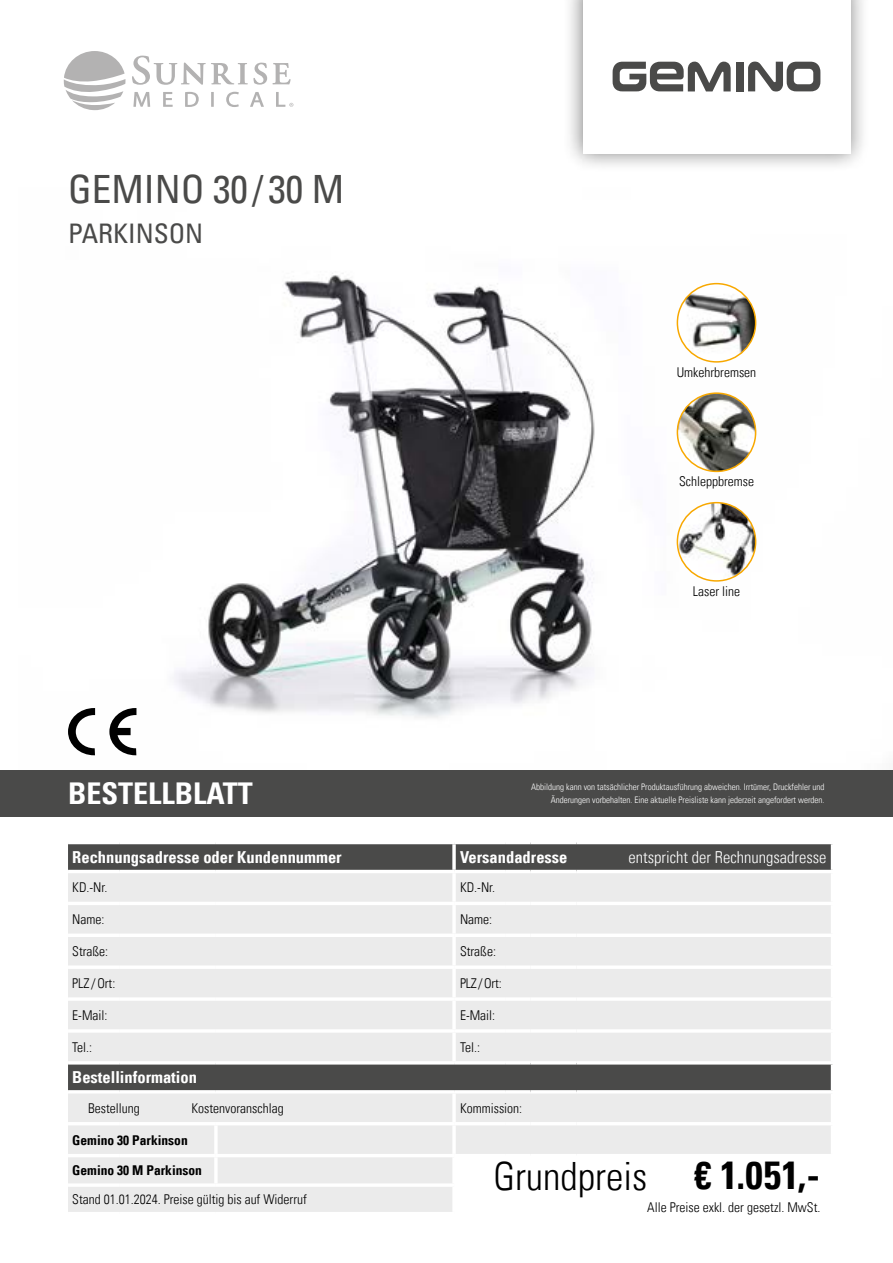
<style>
.page{position:relative;width:893px;height:1263px;background:#fff}
.page>*{position:absolute;margin:0;border:0;box-sizing:border-box;transform-origin:0 0}
.t1{font:39px "Univers Com 47 Light Cond";color:#000}
.t2{font:condensed 39px "Univers Com 57";color:#4a4a49}
.t3{font:30px "Univers Com 67 Bold Cond";color:#fff}
.t4{font:condensed 27px "Univers Com 57";color:#4a4a49}
.t5{font:16.5px "Univers Com 67 Bold Cond";color:#fff}
.t6{font:16.5px "Univers Com 47 Light Cond";color:#fff}
.t7{font:13.5px "Univers Com 47 Light Cond";color:#000}
.t8{font:13.5px "Univers Com 67 Bold Cond";color:#000}
.t9{font:9px/13.5px "Univers Com 47 Light Cond";color:#fff;text-align:right}
.s1{font-family:"Univers Com 67 Bold Cond"}
</style>
<div class="page">
<img style="left:90px;top:273px;width:667px;height:483px">
<svg style="left:68px;top:844px;width:763px;height:26px;background:#4d4d4c"></svg>
<svg style="left:68px;top:873px;width:763px;height:339px;background:#dcdcdc"></svg>
<svg style="left:456px;top:1157px;width:375px;height:55px"></svg>
<svg style="left:452px;top:844px;width:4px;height:26px"></svg>
<hr style="left:506px;top:902px;width:25px;height:3px;background:#fff">
<hr style="left:531px;top:902px;width:45px;height:3px;background:#fff">
<hr style="left:576px;top:902px;width:258px;height:3px;background:#fff">
<hr style="left:506px;top:933px;width:25px;height:4px;background:#fff">
<hr style="left:531px;top:933px;width:45px;height:4px;background:#fff">
<hr style="left:576px;top:933px;width:258px;height:4px;background:#fff">
<hr style="left:506px;top:965px;width:25px;height:4px;background:#fff">
<hr style="left:531px;top:965px;width:45px;height:4px;background:#fff">
<hr style="left:576px;top:965px;width:258px;height:4px;background:#fff">
<hr style="left:506px;top:997px;width:25px;height:4px;background:#fff">
<hr style="left:531px;top:997px;width:45px;height:4px;background:#fff">
<hr style="left:576px;top:997px;width:258px;height:4px;background:#fff">
<hr style="left:506px;top:1029px;width:25px;height:4px;background:#fff">
<hr style="left:531px;top:1029px;width:45px;height:4px;background:#fff">
<hr style="left:576px;top:1029px;width:258px;height:4px;background:#fff">
<hr style="left:68px;top:1061px;width:52px;height:3px;background:#fff">
<hr style="left:120px;top:1061px;width:96px;height:3px;background:#fff">
<hr style="left:216px;top:1061px;width:238px;height:3px;background:#fff">
<hr style="left:454px;top:1061px;width:52px;height:3px;background:#fff">
<hr style="left:506px;top:1061px;width:25px;height:3px;background:#fff">
<hr style="left:531px;top:1061px;width:45px;height:3px;background:#fff">
<hr style="left:576px;top:1061px;width:258px;height:3px;background:#fff">
<hr style="left:68px;top:1090px;width:52px;height:3px;background:#fff">
<hr style="left:120px;top:1090px;width:96px;height:3px;background:#fff">
<hr style="left:216px;top:1090px;width:238px;height:3px;background:#fff">
<hr style="left:531px;top:1090px;width:45px;height:3px;background:#fff">
<hr style="left:576px;top:1090px;width:258px;height:3px;background:#fff">
<hr style="left:454px;top:1090px;width:52px;height:3px;background:#fff">
<hr style="left:452px;top:1093px;width:4px;height:29px;background:#fff">
<hr style="left:506px;top:1090px;width:25px;height:3px;background:#fff">
<hr style="left:68px;top:1122px;width:52px;height:3px;background:#fff">
<hr style="left:120px;top:1122px;width:96px;height:3px;background:#fff">
<hr style="left:216px;top:1122px;width:238px;height:3px;background:#fff">
<hr style="left:68px;top:1154px;width:52px;height:3px;background:#fff">
<hr style="left:120px;top:1154px;width:96px;height:3px;background:#fff">
<hr style="left:216px;top:1154px;width:238px;height:3px;background:#fff">
<hr style="left:214px;top:1125px;width:4px;height:29px;background:#fff">
<hr style="left:214px;top:1157px;width:4px;height:26px;background:#fff">
<hr style="left:452px;top:1157px;width:4px;height:26px;background:#fff">
<hr style="left:68px;top:1183px;width:52px;height:4px;background:#fff">
<hr style="left:120px;top:1183px;width:96px;height:4px;background:#fff">
<hr style="left:216px;top:1183px;width:238px;height:4px;background:#fff">
<hr style="left:452px;top:1187px;width:4px;height:25px;background:#fff">
<hr style="left:454px;top:1122px;width:52px;height:3px;background:#fff">
<hr style="left:452px;top:1125px;width:4px;height:29px;background:#fff">
<hr style="left:506px;top:1122px;width:25px;height:3px;background:#fff">
<hr style="left:531px;top:1122px;width:45px;height:3px;background:#fff">
<hr style="left:576px;top:1122px;width:258px;height:3px;background:#fff">
<hr style="left:454px;top:1154px;width:52px;height:3px;background:#fff">
<hr style="left:506px;top:1154px;width:25px;height:3px;background:#fff">
<hr style="left:531px;top:1154px;width:45px;height:3px;background:#fff">
<hr style="left:576px;top:1154px;width:258px;height:3px;background:#fff">
<hr style="left:68px;top:902px;width:52px;height:3px;background:#fff">
<hr style="left:120px;top:902px;width:96px;height:3px;background:#fff">
<hr style="left:216px;top:902px;width:238px;height:3px;background:#fff">
<hr style="left:454px;top:902px;width:52px;height:3px;background:#fff">
<hr style="left:68px;top:933px;width:52px;height:4px;background:#fff">
<hr style="left:120px;top:933px;width:96px;height:4px;background:#fff">
<hr style="left:216px;top:933px;width:238px;height:4px;background:#fff">
<hr style="left:454px;top:933px;width:52px;height:4px;background:#fff">
<hr style="left:68px;top:965px;width:52px;height:4px;background:#fff">
<hr style="left:120px;top:965px;width:96px;height:4px;background:#fff">
<hr style="left:216px;top:965px;width:238px;height:4px;background:#fff">
<hr style="left:454px;top:965px;width:52px;height:4px;background:#fff">
<hr style="left:68px;top:997px;width:52px;height:4px;background:#fff">
<hr style="left:120px;top:997px;width:96px;height:4px;background:#fff">
<hr style="left:216px;top:997px;width:238px;height:4px;background:#fff">
<hr style="left:454px;top:997px;width:52px;height:4px;background:#fff">
<hr style="left:68px;top:1029px;width:52px;height:4px;background:#fff">
<hr style="left:120px;top:1029px;width:96px;height:4px;background:#fff">
<hr style="left:216px;top:1029px;width:238px;height:4px;background:#fff">
<hr style="left:454px;top:1029px;width:52px;height:4px;background:#fff">
<hr style="left:576px;top:1183px;width:258px;height:4px;background:#fff">
<hr style="left:452px;top:873px;width:4px;height:29px;background:#fff">
<hr style="left:452px;top:905px;width:4px;height:28px;background:#fff">
<hr style="left:452px;top:937px;width:4px;height:28px;background:#fff">
<hr style="left:452px;top:969px;width:4px;height:28px;background:#fff">
<hr style="left:452px;top:1001px;width:4px;height:28px;background:#fff">
<hr style="left:452px;top:1033px;width:4px;height:28px;background:#fff">
<hr style="left:575px;top:1157px;width:3px;height:26px;background:#fff">
<hr style="left:575px;top:1187px;width:3px;height:25px;background:#fff">
<hr style="left:454px;top:1183px;width:52px;height:4px;background:#fff">
<hr style="left:506px;top:1183px;width:25px;height:4px;background:#fff">
<hr style="left:531px;top:1183px;width:45px;height:4px;background:#fff">
<div style="left:0;top:770px;width:893px;height:46px;background:#4a4a49"></div>
<svg style="left:68px;top:708px;width:27px;height:47px"></svg>
<svg style="left:109px;top:708px;width:27px;height:47px"></svg>
<img style="left:677px;top:284px;width:79px;height:78px;border-radius:39px">
<div style="left:677px;top:283px;width:79px;height:80px;border:2px solid #f8a800;border-radius:50%"></div>
<img style="left:677px;top:503px;width:79px;height:78px;border-radius:39px">
<div style="left:677px;top:502px;width:79px;height:80px;border:2px solid #f8a800;border-radius:50%"></div>
<img style="left:677px;top:393px;width:79px;height:78px;border-radius:39px">
<div style="left:677px;top:392px;width:79px;height:80px;border:2px solid #f8a800;border-radius:50%"></div>
<div style="left:563px;top:0;width:308px;height:173px;background:#000;opacity:.5"></div>
<div style="left:583px;top:0;width:267px;height:153px;background:#fff"></div>
<div style="left:736px;top:62px;width:7px;height:29px;background:#4a4a49"></div>
<svg style="left:748px;top:62px;width:72px;height:29px"></svg>
<svg style="left:613px;top:62px;width:118px;height:29px"></svg>
<svg style="left:64px;top:51px;width:61px;height:59px"></svg>
<svg style="left:132px;top:56px;width:135px;height:29px"></svg>
<svg style="left:273px;top:63px;width:18px;height:21px"></svg>
<svg style="left:133px;top:92px;width:17px;height:15px"></svg>
<svg style="left:163px;top:92px;width:10px;height:15px"></svg>
<svg style="left:185px;top:92px;width:14px;height:15px"></svg>
<svg style="left:211px;top:92px;width:3px;height:15px"></svg>
<svg style="left:226px;top:92px;width:13px;height:15px"></svg>
<svg style="left:250px;top:92px;width:14px;height:15px"></svg>
<svg style="left:276px;top:92px;width:17px;height:15px"></svg>
<h1 class="t2" style="left:68px;top:164px;width:278px">GEMINO 30 / 30 M</h1>
<h3 class="t4" style="left:68px;top:216px;width:137px">PARKINSON</h3>
<p class="t7" style="left:677px;top:364px;width:81px">Umkehrbremsen</p>
<p class="t7" style="left:679px;top:473px;width:76px">Schleppbremse</p>
<p class="t7" style="left:693px;top:583px;width:49px">Laser line</p>
<h2 class="t3" style="left:68px;top:775px;width:186px">BESTELLBLATT</h2>
<p class="t9" style="left:531px;top:780px;width:295px">Abbildung kann von tatsächlicher Produktausführung abweichen. Irrtümer, Druckfehler und<br>Änderungen vorbehalten. Eine aktuelle Preisliste kann jederzeit angefordert werden.</p>
<p class="t5" style="left:72px;top:847px;width:271px">Rechnungsadresse oder Kundennummer</p>
<p class="t5" style="left:460px;top:847px;width:109px">Versandadresse</p>
<p class="t6" style="left:629px;top:847px;width:199px">entspricht der Rechnungsadresse</p>
<p class="t7" style="left:72px;top:879px;width:37px">KD.-Nr.</p>
<p class="t7" style="left:460px;top:879px;width:37px">KD.-Nr.</p>
<p class="t7" style="left:72px;top:911px;width:34px">Name:</p>
<p class="t7" style="left:460px;top:911px;width:34px">Name:</p>
<p class="t7" style="left:72px;top:943px;width:37px">Straße:</p>
<p class="t7" style="left:460px;top:943px;width:37px">Straße:</p>
<p class="t7" style="left:72px;top:975px;width:45px">PLZ /Ort:</p>
<p class="t7" style="left:460px;top:975px;width:43px">PLZ/Ort:</p>
<p class="t7" style="left:72px;top:1007px;width:37px">E-Mail:</p>
<p class="t7" style="left:460px;top:1007px;width:37px">E-Mail:</p>
<p class="t7" style="left:72px;top:1039px;width:21px">Tel.:</p>
<p class="t7" style="left:460px;top:1039px;width:21px">Tel.:</p>
<p class="t5" style="left:72px;top:1067px;width:126px">Bestellinformation</p>
<p class="t7" style="left:88px;top:1100px;width:53px">Bestellung</p>
<p class="t7" style="left:191px;top:1100px;width:94px">Kostenvoranschlag</p>
<p class="t7" style="left:460px;top:1100px;width:64px">Kommission:</p>
<p class="t8" style="left:72px;top:1131px;width:117px">Gemino 30 Parkinson</p>
<p class="t8" style="left:72px;top:1162px;width:131px">Gemino 30 M Parkinson</p>
<p class="t7" style="left:72px;top:1191px;width:236px">Stand 01.01.2024. Preise gültig bis auf Widerruf</p>
<h1 class="t1" style="left:493px;top:1152px;width:328px">Grundpreis <span class="s1">€ 1.051,-</span></h1>
<p class="t7" style="left:647px;top:1199px;width:175px">Alle Preise exkl. der gesetzl. MwSt.</p>
</div>
